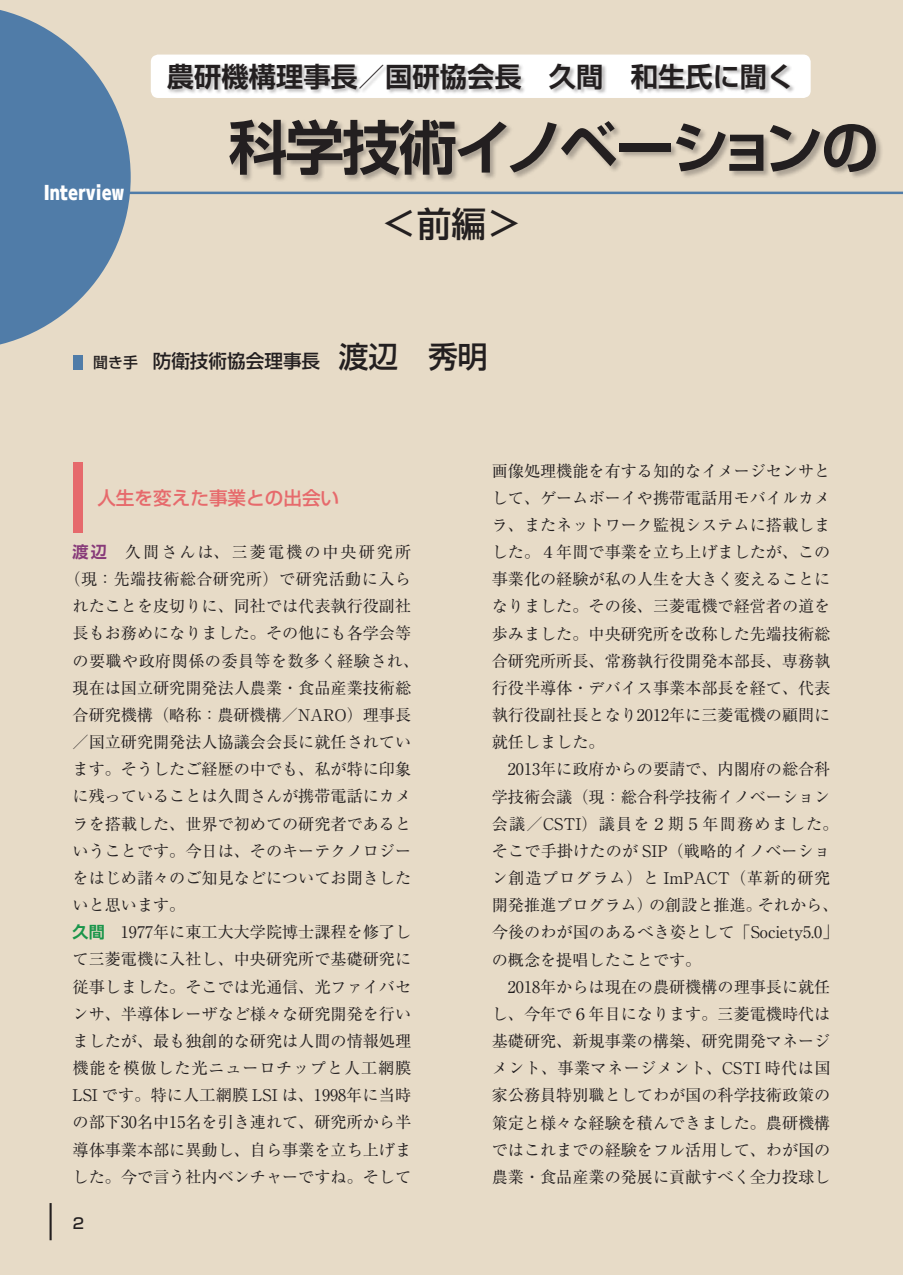
<style>
.page{position:relative;width:903px;height:1275px;background:#e7dbc7}
.page>*{position:absolute;margin:0;border:0;box-sizing:border-box;transform-origin:0 0}
.t1{font:700 58.27px "Shin Go Pr 6 De";letter-spacing:-.06em;color:#231f20}
.t2{font:500 34.65px "Shin Go Pr 6";color:#231f20}
.t3{font:700 27.3px "Shin Go Pr 6 De";color:#231f20}
.t4{font:500 18.55px "Shin Go Pr 6";color:#231f20}
.t5{font:500 18.55px "Shin Go Pr 6";color:#e66a6c}
.t6{font:18.55px "UD Shin Go C Osez Pr 6 N Ult";color:#fff}
.t7{font:16.1px/27.1px "Ryumin Pr 6";color:#231f20;text-align:justify}
.t8{font:16.1px "Ryumin Pr 6";letter-spacing:.025em;color:#231f20}
.t9{font:16.1px "Ryumin Pr 6";letter-spacing:.055em;color:#231f20}
.t10{font:16.1px "Ryumin Pr 6";letter-spacing:.125em;color:#231f20}
.t11{font:500 14.88px "Shin Go Pr 6";color:#231f20}
.s1{font-size:14.88px}
.s2{font-size:29.75px}
.s3{font-family:"Shin Go Pr 6 De";font-weight:700;color:#873a79}
.s4{font-family:"Shin Go Pr 6 De";font-weight:700;color:#19954a}
</style>
<div class="page">
<hr style="left:50px;top:1203px;width:2px;height:37px;background:#231f20">
<svg style="left:0;top:10px;width:131px;height:335px"></svg>
<hr style="left:124px;top:192px;width:779px;height:2px;background:#507ca8">
<div style="left:151px;top:55px;width:660px;height:43px;background:#fff;border-radius:7px"></div>
<div style="left:73px;top:462px;width:9px;height:71px;background:#e66a6c"></div>
<div style="left:167px;top:63px;width:628px;height:32px;background:#231f20;opacity:.3"></div>
<div style="left:229px;top:119px;width:674px;height:63px;background:#231f20;opacity:.3"></div>
<div style="left:73px;top:355px;width:9px;height:15px;background:#507ca8"></div>
<h3 class="t3" style="left:167px;top:54px;width:629px">農研機構理事長／国研協会長 久間 和生氏に聞く</h3>
<p class="t6" style="left:44px;top:177px;width:82px">Interview</p>
<h1 class="t1" style="left:229px;top:99px;width:651px">科学技術イノベーションの</h1>
<h2 class="t2" style="left:382px;top:195px;width:140px">＜前編＞</h2>
<p class="t4" style="left:93px;top:346px;width:396px"><span class="s1">聞き手</span> 防衛技術協会理事長 <span class="s2">渡辺 秀明</span></p>
<p class="t5" style="left:97px;top:482px;width:243px">人生を変えた事業との出会い</p>
<p class="t10" style="left:73px;top:539px;width:340px"><span class="s3">渡辺</span> 久間さんは、三菱電機の中央研究所</p>
<p class="t8" style="left:64px;top:566px;width:348px">（現：先端技術総合研究所）で研究活動に入ら</p>
<p class="t7" style="left:73px;top:592px;width:340px">れたことを皮切りに、同社では代表執行役副社</p>
<p class="t7" style="left:73px;top:619px;width:340px">長もお務めになりました。その他にも各学会等</p>
<p class="t8" style="left:73px;top:648px;width:348px">の要職や政府関係の委員等を数多く経験され、</p>
<p class="t7" style="left:73px;top:673px;width:340px">現在は国立研究開発法人農業・食品産業技術総</p>
<p class="t7" style="left:73px;top:700px;width:340px">合研究機構（略称：農研機構／NARO）理事長</p>
<p class="t7" style="left:73px;top:728px;width:340px">／国立研究開発法人協議会会長に就任されてい</p>
<p class="t7" style="left:73px;top:755px;width:340px">ます。そうしたご経歴の中でも、私が特に印象</p>
<p class="t7" style="left:73px;top:782px;width:340px">に残っていることは久間さんが携帯電話にカメ</p>
<p class="t7" style="left:73px;top:809px;width:340px">ラを搭載した、世界で初めての研究者であると</p>
<p class="t7" style="left:73px;top:836px;width:340px">いうことです。今日は、そのキーテクノロジー</p>
<p class="t7" style="left:73px;top:863px;width:340px">をはじめ諸々のご知見などについてお聞きした</p>
<p class="t7" style="left:73px;top:891px;width:114px">いと思います。</p>
<p class="t7" style="left:73px;top:918px;width:340px"><span class="s4">久間</span> 1977年に東工大大学院博士課程を修了し</p>
<p class="t7" style="left:73px;top:945px;width:340px">て三菱電機に入社し、中央研究所で基礎研究に</p>
<p class="t7" style="left:73px;top:972px;width:340px">従事しました。そこでは光通信、光ファイバセ</p>
<p class="t7" style="left:73px;top:999px;width:340px">ンサ、半導体レーザなど様々な研究開発を行い</p>
<p class="t7" style="left:73px;top:1026px;width:340px">ましたが、最も独創的な研究は人間の情報処理</p>
<p class="t9" style="left:73px;top:1055px;width:340px">機能を模倣した光ニューロチップと人工網膜</p>
<p class="t7" style="left:73px;top:1081px;width:340px">LSI です。特に人工網膜 LSI は、1998年に当時</p>
<p class="t7" style="left:73px;top:1108px;width:340px">の部下30名中15名を引き連れて、研究所から半</p>
<p class="t7" style="left:73px;top:1135px;width:340px">導体事業本部に異動し、自ら事業を立ち上げま</p>
<p class="t7" style="left:73px;top:1162px;width:340px">した。今で言う社内ベンチャーですね。そして</p>
<p class="t11" style="left:73px;top:1211px;width:13px">2</p>
<p class="t7" style="left:492px;top:456px;width:340px">画像処理機能を有する知的なイメージセンサとして、ゲームボーイや携帯電話用モバイルカメラ、またネットワーク監視システムに搭載しました。４年間で事業を立ち上げましたが、この事業化の経験が私の人生を大きく変えることになりました。その後、三菱電機で経営者の道を歩みました。中央研究所を改称した先端技術総合研究所所長、常務執行役開発本部長、専務執行役半導体・デバイス事業本部長を経て、代表執行役副社長となり2012年に三菱電機の顧問に就任しました。</p>
<p class="t7" style="left:492px;top:755px;width:348px;text-align:left;text-indent:16px">2013年に政府からの要請で、内閣府の総合科学技術会議（現：総合科学技術イノベーション会議／CSTI）議員を２期５年間務めました。そこで手掛けたのが SIP（戦略的イノベーション創造プログラム）と ImPACT（革新的研究開発推進プログラム）の創設と推進。それから、今後のわが国のあるべき姿として「Society5.0」の概念を提唱したことです。</p>
<p class="t7" style="left:492px;top:972px;width:340px;text-indent:16px">2018年からは現在の農研機構の理事長に就任し、今年で６年目になります。三菱電機時代は基礎研究、新規事業の構築、研究開発マネージメント、事業マネージメント、CSTI 時代は国家公務員特別職としてわが国の科学技術政策の策定と様々な経験を積んできました。農研機構ではこれまでの経験をフル活用して、わが国の農業・食品産業の発展に貢献すべく全力投球し</p>
</div>
